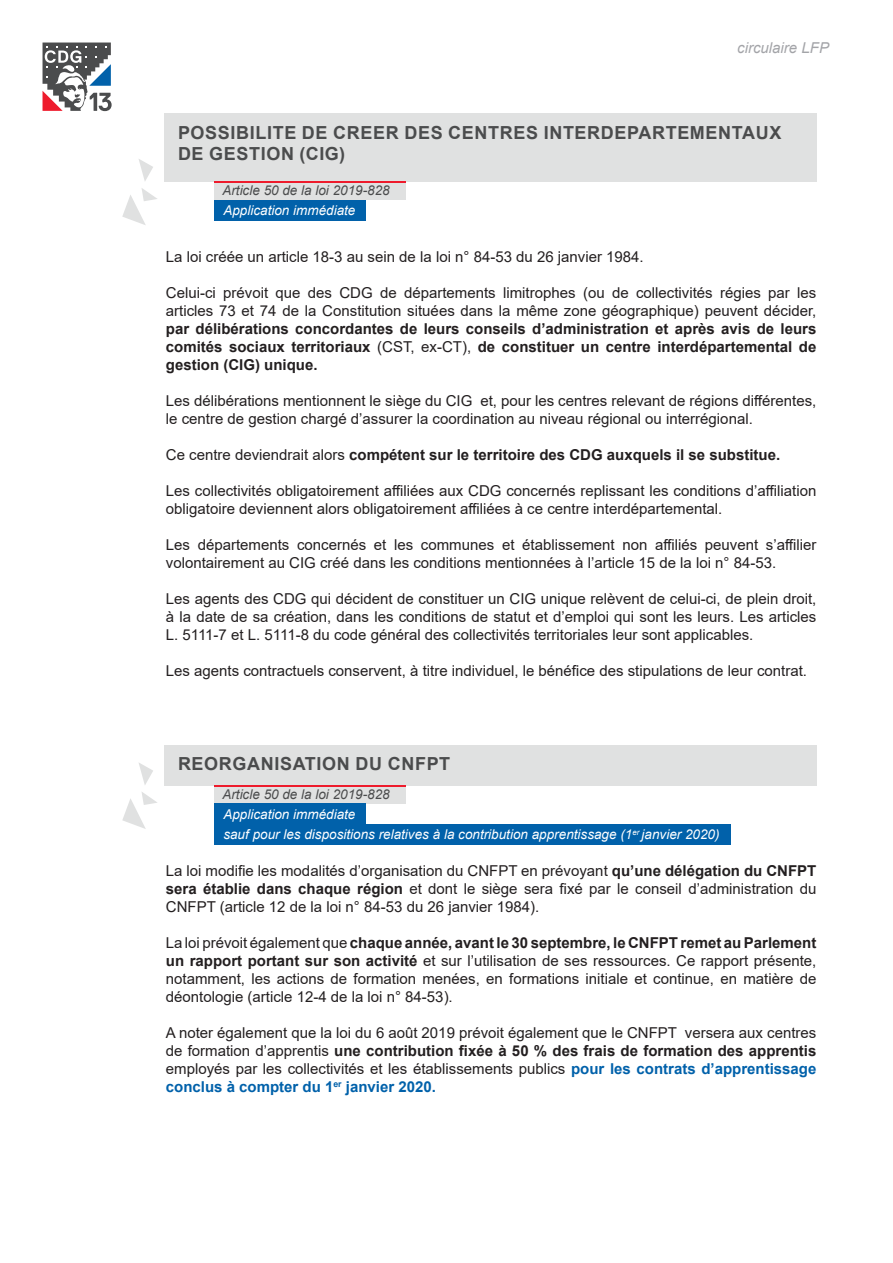
<style>
.page{position:relative;width:893px;height:1263px;background:#fff}
.page>*{position:absolute;margin:0;border:0;box-sizing:border-box;transform-origin:0 0}
.t1{font:700 18px/21.6px "Arial";letter-spacing:.035em;color:#4b4c4d}
.t2{font:15px/18px "Arial";color:#231f20;text-align:justify}
.t3{font:700 15px "Arial";color:#231f20}
.t4{font:italic 15px "Arial";color:#a3a4a8}
.t5{font:italic 13.5px "Arial";color:#fff}
.t6{font:italic 13.5px "Arial";color:#4b4c4d}
.s1{font-weight:700}
.s2{font-weight:400}
.s3{font-weight:700;color:#0161aa}
</style>
<div class="page">
<svg style="left:43px;top:43px;width:69px;height:68px"></svg>
<svg style="left:122px;top:188px;width:35px;height:37px"></svg>
<svg style="left:139px;top:159px;width:14px;height:22px"></svg>
<div style="left:164px;top:113px;width:652px;height:69px;background:#e0e1e1"></div>
<div style="left:214px;top:182px;width:191px;height:18px;background:#e0e1e1"></div>
<div style="left:214px;top:200px;width:151px;height:20px;background:#0161aa"></div>
<hr style="left:214px;top:181px;width:191px;height:2px;background:#ee1b2c">
<svg style="left:122px;top:792px;width:35px;height:37px"></svg>
<svg style="left:139px;top:763px;width:14px;height:22px"></svg>
<div style="left:164px;top:745px;width:652px;height:40px;background:#e0e1e1"></div>
<div style="left:214px;top:785px;width:191px;height:18px;background:#e0e1e1"></div>
<div style="left:214px;top:803px;width:151px;height:21px;background:#0161aa"></div>
<div style="left:214px;top:824px;width:516px;height:21px;background:#0161aa"></div>
<hr style="left:214px;top:785px;width:191px;height:1px;background:#ee1b2c">
<p class="t4" style="left:737px;top:38px;width:93px">circulaire LFP</p>
<p class="t1" style="left:178px;top:122px;width:605px">POSSIBILITE DE CREER DES CENTRES INTERDEPARTEMENTAUX<br>DE GESTION (CIG)</p>
<p class="t6" style="left:222px;top:182px;width:169px">Article 50 de la loi 2019-828</p>
<p class="t5" style="left:223px;top:202px;width:134px">Application immédiate</p>
<p class="t2" style="left:166px;top:248px;width:479px">La loi créée un article 18-3 au sein de la loi n° 84-53 du 26 janvier 1984.</p>
<p class="t2" style="left:166px;top:284px;width:652px">Celui-ci prévoit que des CDG de départements limitrophes (ou de collectivités régies par les articles 73 et 74 de la Constitution situées dans la même zone géographique) peuvent décider, <span class="s1">par délibérations concordantes de leurs conseils d’administration et après avis de leurs comités sociaux territoriaux</span> (CST, ex-CT), <span class="s1">de constituer un centre interdépartemental de gestion (CIG) unique.</span></p>
<p class="t2" style="left:166px;top:392px;width:652px">Les délibérations mentionnent le siège du CIG et, pour les centres relevant de régions différentes, le centre de gestion chargé d’assurer la coordination au niveau régional ou interrégional.</p>
<p class="t3" style="left:166px;top:444px;width:616px"><span class="s2">Ce centre deviendrait alors</span> compétent sur le territoire des CDG auxquels il se substitue.</p>
<p class="t2" style="left:166px;top:482px;width:652px">Les collectivités obligatoirement affiliées aux CDG concernés replissant les conditions d’affiliation obligatoire deviennent alors obligatoirement affiliées à ce centre interdépartemental.</p>
<p class="t2" style="left:166px;top:536px;width:652px">Les départements concernés et les communes et établissement non affiliés peuvent s’affilier volontairement au CIG créé dans les conditions mentionnées à l’article 15 de la loi n° 84-53.</p>
<p class="t2" style="left:166px;top:590px;width:652px">Les agents des CDG qui décident de constituer un CIG unique relèvent de celui-ci, de plein droit, à la date de sa création, dans les conditions de statut et d’emploi qui sont les leurs. Les articles L. 5111-7 et L. 5111-8 du code général des collectivités territoriales leur sont applicables.</p>
<p class="t2" style="left:166px;top:662px;width:643px">Les agents contractuels conservent, à titre individuel, le bénéfice des stipulations de leur contrat.</p>
<p class="t1" style="left:178px;top:753px;width:274px">REORGANISATION DU CNFPT</p>
<p class="t6" style="left:222px;top:785px;width:169px">Article 50 de la loi 2019-828</p>
<p class="t5" style="left:223px;top:805px;width:134px">Application immédiate</p>
<p class="t5" style="left:223px;top:826px;width:498px">sauf pour les dispositions relatives à la contribution apprentissage (1<sup>er</sup> janvier 2020)</p>
<p class="t2" style="left:166px;top:862px;width:652px">La loi modifie les modalités d’organisation du CNFPT en prévoyant <span class="s1">qu’une délégation du CNFPT sera établie dans chaque région</span> et dont le siège sera fixé par le conseil d’administration du CNFPT (article 12 de la loi n° 84-53 du 26 janvier 1984).</p>
<p class="t2" style="left:166px;top:934px;width:652px">La loi prévoit également que <span class="s1">chaque année, avant le 30 septembre, le CNFPT remet au Parlement un rapport portant sur son activité</span> et sur l’utilisation de ses ressources. Ce rapport présente, notamment, les actions de formation menées, en formations initiale et continue, en matière de déontologie (article 12-4 de la loi n° 84-53).</p>
<p class="t2" style="left:166px;top:1024px;width:652px">A noter également que la loi du 6 août 2019 prévoit également que le CNFPT versera aux centres de formation d’apprentis <span class="s1">une contribution fixée à 50 % des frais de formation des apprentis </span>employés par les collectivités et les établissements publics <span class="s3">pour les contrats d’apprentissage conclus à compter du 1</span><sup>er</sup> <span class="s3">janvier 2020.</span></p>
</div>
